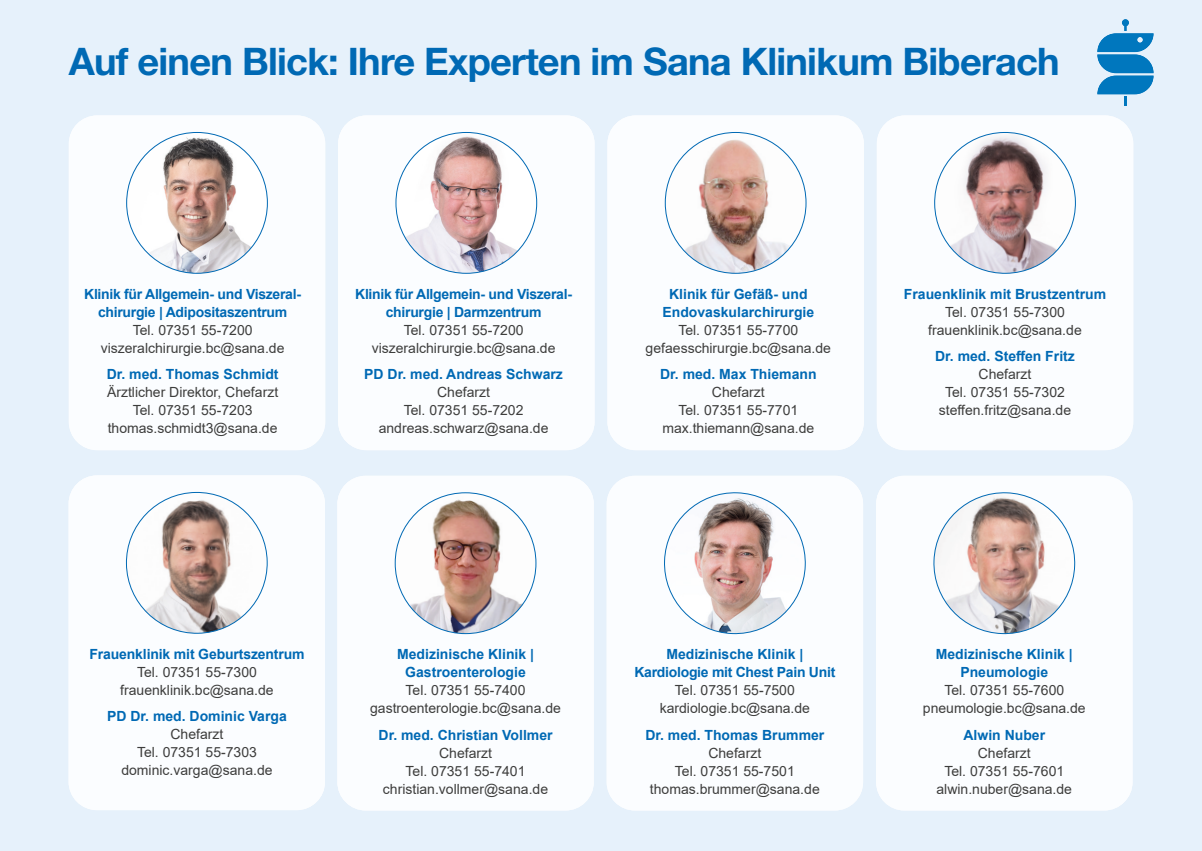
<style>
.page{position:relative;width:1202px;height:851px;background:#fff}
.page>*{position:absolute;margin:0;border:0;box-sizing:border-box;transform-origin:0 0}
.t1{font:700 38px "Helvetica Neue LT Pro";letter-spacing:-.02em;color:#0069b4}
.t2{font:14px/18px "Arial";color:#3d3d3c;text-align:center}
.t3{font:700 14px/18px "Arial";color:#0069b4;text-align:center}
.t4{font:700 14px/18px "Arial";letter-spacing:-.02em;color:#0069b4;text-align:center}
</style>
<div class="page">
<div style="left:0;top:0;width:1202px;height:850px;background:#e6f1fb"></div>
<svg style="left:1097px;top:19px;width:57px;height:87px;background:#63abd8"></svg>
<div style="left:69px;top:115px;width:256px;height:335px;background:#fbfdff;border-radius:28px"></div>
<div style="left:338px;top:115px;width:257px;height:335px;background:#fbfdff;border-radius:28px"></div>
<div style="left:607px;top:115px;width:257px;height:335px;background:#fbfdff;border-radius:28px"></div>
<img style="left:127px;top:132px;width:140px;height:141px;border-radius:70px">
<img style="left:665px;top:132px;width:141px;height:141px;border-radius:70px">
<img style="left:396px;top:132px;width:141px;height:141px;border-radius:70px">
<div style="left:877px;top:115px;width:256px;height:335px;background:#fbfdff;border-radius:28px"></div>
<svg style="left:934px;top:132px;width:142px;height:142px"></svg>
<div style="left:337px;top:475px;width:257px;height:335px;background:#fbfdff;border-radius:28px"></div>
<div style="left:607px;top:475px;width:256px;height:335px;background:#fbfdff;border-radius:28px"></div>
<img style="left:395px;top:492px;width:141px;height:141px;border-radius:70px">
<svg style="left:664px;top:492px;width:142px;height:142px"></svg>
<div style="left:876px;top:475px;width:256px;height:335px;background:#fbfdff;border-radius:28px"></div>
<svg style="left:933px;top:492px;width:143px;height:142px"></svg>
<div style="left:69px;top:475px;width:256px;height:335px;background:#fbfdff;border-radius:28px"></div>
<svg style="left:126px;top:491px;width:142px;height:143px"></svg>
<h1 class="t1" style="left:69px;top:38px;width:992px">Auf einen Blick: Ihre Experten im Sana Klinikum Biberach</h1>
<p class="t4" style="left:84px;top:285px;width:218px">Klinik für Allgemein- und Viszeral&shy;chirurgie | Adipositaszentrum</p>
<p class="t2" style="left:101px;top:320px;width:185px">Tel. 07351 55-7200 viszeralchirurgie.bc@sana.de</p>
<p class="t3" style="left:107px;top:365px;width:173px">Dr. med. Thomas Schmidt</p>
<p class="t2" style="left:107px;top:383px;width:173px">Ärztlicher Direktor, Chefarzt<br>Tel. 07351 55-7203 thomas.schmidt3@sana.de</p>
<p class="t4" style="left:355px;top:285px;width:218px">Klinik für Allgemein- und Viszeral&shy;chirurgie | Darmzentrum</p>
<p class="t2" style="left:372px;top:321px;width:185px">Tel. 07351 55-7200 viszeralchirurgie.bc@sana.de</p>
<p class="t3" style="left:364px;top:365px;width:200px">PD Dr. med. Andreas Schwarz</p>
<p class="t2" style="left:379px;top:383px;width:171px">Chefarzt<br>Tel. 07351 55-7202 andreas.schwarz@sana.de</p>
<p class="t3" style="left:662px;top:285px;width:153px">Klinik für Gefäß- und<br>Endovaskularchirurgie</p>
<p class="t2" style="left:646px;top:321px;width:187px">Tel. 07351 55-7700 gefaesschirurgie.bc@sana.de</p>
<p class="t3" style="left:660px;top:365px;width:158px">Dr. med. Max Thiemann</p>
<p class="t2" style="left:662px;top:383px;width:153px">Chefarzt<br>Tel. 07351 55-7701 max.thiemann@sana.de</p>
<p class="t3" style="left:904px;top:285px;width:204px">Frauenklinik mit Brustzentrum</p>
<p class="t2" style="left:928px;top:302px;width:155px">Tel. 07351 55-7300 frauenklinik.bc@sana.de</p>
<p class="t3" style="left:935px;top:347px;width:141px">Dr. med. Steffen Fritz</p>
<p class="t2" style="left:939px;top:365px;width:134px">Chefarzt<br>Tel. 07351 55-7302 steffen.fritz@sana.de</p>
<p class="t3" style="left:89px;top:644px;width:217px">Frauenklinik mit Geburtszentrum</p>
<p class="t2" style="left:120px;top:662px;width:155px">Tel. 07351 55-7300 frauenklinik.bc@sana.de</p>
<p class="t3" style="left:107px;top:707px;width:181px">PD Dr. med. Dominic Varga</p>
<p class="t2" style="left:121px;top:725px;width:153px">Chefarzt<br>Tel. 07351 55-7303 dominic.varga@sana.de</p>
<p class="t3" style="left:397px;top:645px;width:138px">Medizinische Klinik |<br>Gastroenterologie</p>
<p class="t2" style="left:370px;top:681px;width:192px">Tel. 07351 55-7400 gastroenterologie.bc@sana.de</p>
<p class="t3" style="left:379px;top:725px;width:176px">Dr. med. Christian Vollmer</p>
<p class="t2" style="left:383px;top:743px;width:167px">Chefarzt<br>Tel. 07351 55-7401 christian.vollmer@sana.de</p>
<p class="t4" style="left:634px;top:645px;width:202px">Medizinische Klinik |<br>Kardiologie mit Chest Pain Unit</p>
<p class="t2" style="left:660px;top:681px;width:152px">Tel. 07351 55-7500 kardiologie.bc@sana.de</p>
<p class="t3" style="left:645px;top:725px;width:180px">Dr. med. Thomas Brummer</p>
<p class="t2" style="left:650px;top:743px;width:171px">Chefarzt<br>Tel. 07351 55-7501 thomas.brummer@sana.de</p>
<p class="t3" style="left:936px;top:645px;width:138px">Medizinische Klinik |<br>Pneumologie</p>
<p class="t2" style="left:923px;top:681px;width:164px">Tel. 07351 55-7600 pneumologie.bc@sana.de</p>
<p class="t3" style="left:963px;top:725px;width:83px">Alwin Nuber</p>
<p class="t2" style="left:936px;top:743px;width:137px">Chefarzt<br>Tel. 07351 55-7601 alwin.nuber@sana.de</p>
</div>
